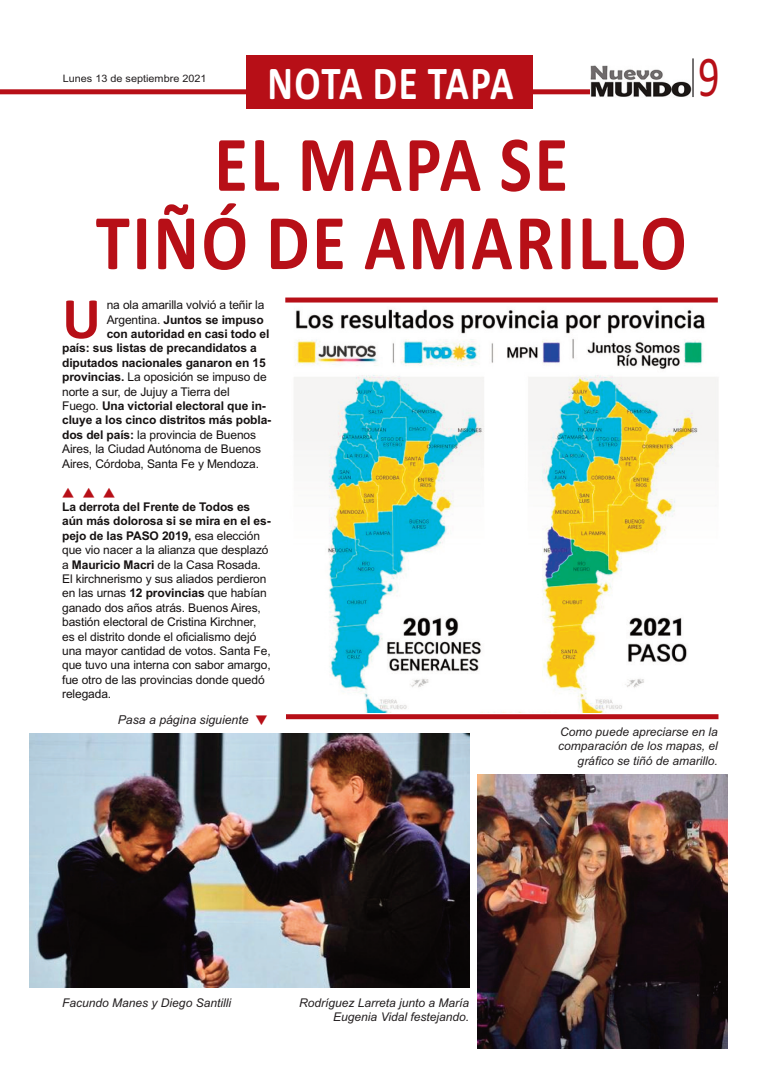
<style>
.page{position:relative;width:780px;height:1088px;background:#fff}
.page>*{position:absolute;margin:0;border:0;box-sizing:border-box;transform-origin:0 0}
.t1{font:700 79.75px/78.2px "Calibri";letter-spacing:.04em;color:#b70f17;text-align:center;scale:.86 1}
.t2{font:700 59.12px "Calibri";color:#b70f17}
.t3{font:58.25px "Calibri";color:#b70f17;scale:.73 1}
.t4{font:700 47.38px "Calibri";letter-spacing:.015em;color:#fff;scale:.82 1}
.t5{font:italic 12.25px "Arial";color:#231f20}
.t6{font:12px/14.4px "Arial";letter-spacing:-.01em;color:#161212}
.t7{font:700 12px "Arial";letter-spacing:-.01em;color:#161212}
.t8{font:italic 12px/14.4px "Arial";color:#231f20;text-align:right}
.t9{font:12px "Zapf Dingbats IT Cby BT";color:#b70f17}
.t10{font:10.25px "Arial";color:#231f20;scale:1.06 1}
.s1{font-weight:400}
.s2{font-weight:700}
</style>
<div class="page">
<div style="left:0;top:89px;width:693px;height:5px;background:#b70f17"></div>
<img style="left:590px;top:65px;width:102px;height:32px">
<hr style="left:692px;top:58px;width:1px;height:39px;background:#231f20">
<div style="left:246px;top:55px;width:286px;height:54px;background:#b70f17"></div>
<img style="left:294px;top:309px;width:424px;height:403px">
<img style="left:29px;top:733px;width:440px;height:254px">
<img style="left:477px;top:775px;width:250px;height:274px">
<div style="left:285px;top:297px;width:432px;height:5px;background:#b70f17"></div>
<div style="left:286px;top:714px;width:432px;height:5px;background:#b70f17"></div>
<p class="t10" style="left:63px;top:73px;width:137px">Lunes 13 de septiembre 2021</p>
<h3 class="t4" style="left:267px;top:55px;width:301px">NOTA DE TAPA</h3>
<h3 class="t3" style="left:698px;top:42px;width:31px">9</h3>
<h1 class="t1" style="left:96px;top:124px;width:688px">EL MAPA SE<br>TIÑÓ DE AMARILLO</h1>
<h2 class="t2" style="left:62px;top:283px;width:40px">U</h2>
<p class="t6" style="left:107px;top:298px;width:159px">na ola amarilla volvió a teñir la</p>
<p class="t7" style="left:107px;top:312px;width:158px"><span class="s1">Argentina.</span> Juntos se impuso</p>
<p class="t7" style="left:107px;top:327px;width:164px">con autoridad en casi todo el</p>
<p class="t7" style="left:62px;top:341px;width:196px">país: sus listas de precandidatos a</p>
<p class="t7" style="left:62px;top:356px;width:205px">diputados nacionales ganaron en 15</p>
<p class="t6" style="left:62px;top:370px;width:206px"><span class="s2">provincias.</span> La oposición se impuso de</p>
<p class="t6" style="left:62px;top:384px;width:169px">norte a sur, de Jujuy a Tierra del</p>
<p class="t7" style="left:62px;top:399px;width:204px"><span class="s1">Fuego.</span> Una victorial electoral que in-</p>
<p class="t7" style="left:62px;top:413px;width:210px">cluye a los cinco distritos más pobla-</p>
<p class="t6" style="left:62px;top:427px;width:195px"><span class="s2">dos del país:</span> la provincia de Buenos</p>
<p class="t6" style="left:62px;top:442px;width:200px">Aires, la Ciudad Autónoma de Buenos</p>
<p class="t6" style="left:62px;top:456px;width:198px">Aires, Córdoba, Santa Fe y Mendoza.</p>
<p class="t9" style="left:62px;top:486px;width:55px">▲▲▲</p>
<p class="t6" style="left:62px;top:499px;width:210px"><span class="s2">La derrota del Frente de Todos es aún más dolorosa si se mira en el es&shy;pejo de las PASO 2019,</span> esa elección que vio nacer a la alianza que desplazó a <span class="s2">Mauricio Macri</span> de la Casa Rosada.<br>El kirchnerismo y sus aliados perdieron en las urnas <span class="s2">12 provincias</span> que habían ganado dos años atrás. Buenos Aires, bastión electoral de Cristina Kirchner, es el distrito donde el oficialismo dejó una mayor cantidad de votos. Santa Fe, que tuvo una interna con sabor amargo, fue otro de las provincias donde quedó relegada.</p>
<p class="t5" style="left:118px;top:712px;width:132px">Pasa a página siguiente</p>
<p class="t8" style="left:558px;top:724px;width:161px">Como puede apreciarse en la comparación de los mapas, el gráfico se tiñó de amarillo.</p>
<p class="t8" style="left:62px;top:995px;width:170px">Facundo Manes y Diego Santilli</p>
<p class="t8" style="left:299px;top:995px;width:172px">Rodríguez Larreta junto a María<br>Eugenia Vidal festejando.</p>
</div>
